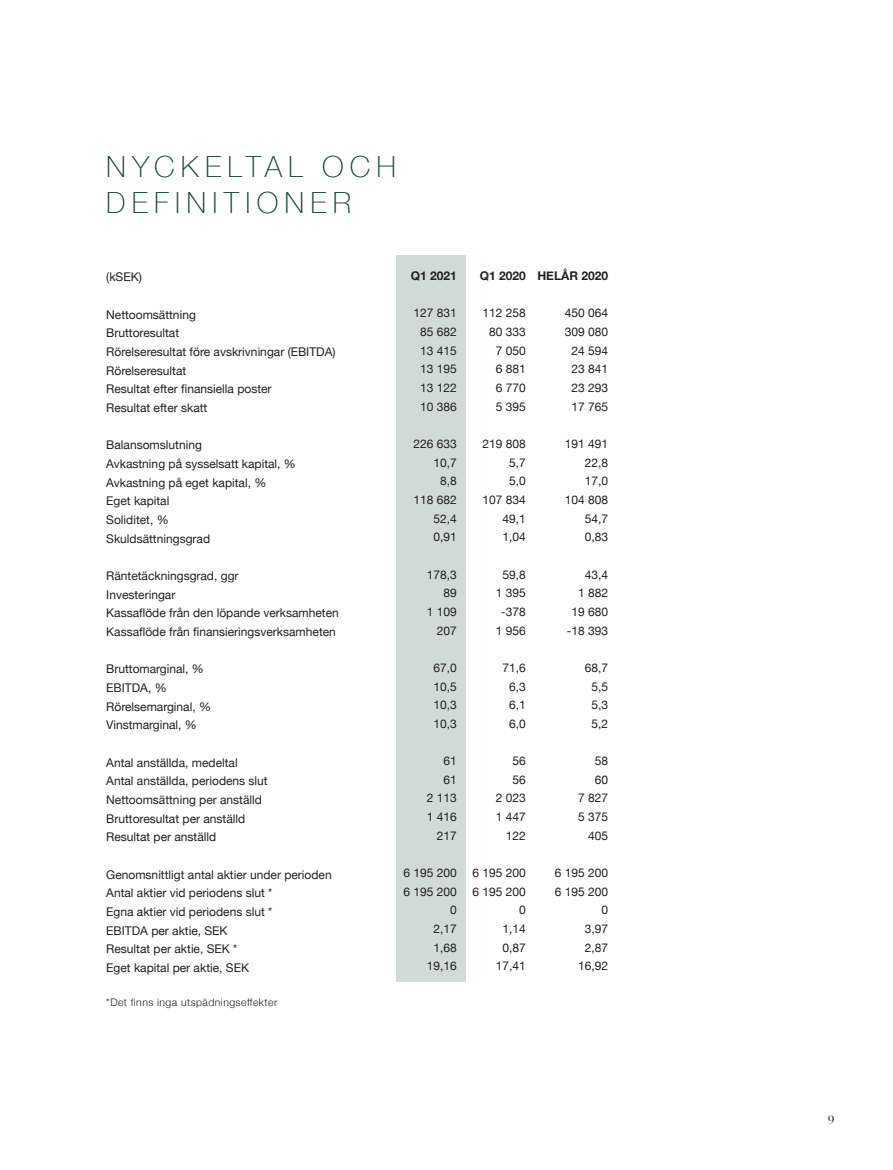
<style>
.page{position:relative;width:893px;height:1170px;background:#fff}
.page>*{position:absolute;margin:0;border:0;box-sizing:border-box;transform-origin:0 0}
.t1{font:100 29.1px "Helvetica Neue";letter-spacing:.21em;color:#144634}
.t2{font:12px "Helvetica Neue";color:#231f20}
.t3{font:700 12px "Helvetica Neue";color:#231f20}
.t4{font:12px "Bauer Bodoni";color:#231f20}
.t5{font:300 10.5px "Helvetica Neue";letter-spacing:.04em;color:#231f20}
</style>
<div class="page">
<div style="left:397px;top:255px;width:69px;height:726px;background:#d0dad7"></div>
<p class="t1" style="left:106px;top:145px;width:291px">NYCKELTAL OCH</p>
<p class="t1" style="left:106px;top:181px;width:246px">DEFINITIONER</p>
<p class="t2" style="left:106px;top:268px;width:37px">(kSEK)</p>
<p class="t2" style="left:106px;top:306px;width:91px">Nettoomsättning</p>
<p class="t2" style="left:106px;top:324px;width:74px">Bruttoresultat</p>
<p class="t2" style="left:106px;top:343px;width:231px">Rörelseresultat före avskrivningar (EBITDA)</p>
<p class="t2" style="left:106px;top:362px;width:82px">Rörelseresultat</p>
<p class="t2" style="left:106px;top:380px;width:167px">Resultat efter finansiella poster</p>
<p class="t2" style="left:106px;top:399px;width:103px">Resultat efter skatt</p>
<p class="t2" style="left:106px;top:436px;width:97px">Balansomslutning</p>
<p class="t2" style="left:106px;top:455px;width:191px">Avkastning på sysselsatt kapital, %</p>
<p class="t2" style="left:106px;top:473px;width:162px">Avkastning på eget kapital, %</p>
<p class="t2" style="left:106px;top:492px;width:65px">Eget kapital</p>
<p class="t2" style="left:106px;top:511px;width:64px">Soliditet, %</p>
<p class="t2" style="left:106px;top:529px;width:105px">Skuldsättningsgrad</p>
<p class="t2" style="left:106px;top:567px;width:134px">Räntetäckningsgrad, ggr</p>
<p class="t2" style="left:106px;top:585px;width:71px">Investeringar</p>
<p class="t2" style="left:106px;top:604px;width:234px">Kassaflöde från den löpande verksamheten</p>
<p class="t2" style="left:106px;top:623px;width:231px">Kassaflöde från finansieringsverksamheten</p>
<p class="t2" style="left:106px;top:660px;width:99px">Bruttomarginal, %</p>
<p class="t2" style="left:106px;top:679px;width:62px">EBITDA, %</p>
<p class="t2" style="left:106px;top:697px;width:106px">Rörelsemarginal, %</p>
<p class="t2" style="left:106px;top:716px;width:92px">Vinstmarginal, %</p>
<p class="t2" style="left:106px;top:753px;width:133px">Antal anställda, medeltal</p>
<p class="t2" style="left:106px;top:772px;width:163px">Antal anställda, periodens slut</p>
<p class="t2" style="left:106px;top:791px;width:157px">Nettoomsättning per anställd</p>
<p class="t2" style="left:106px;top:809px;width:140px">Bruttoresultat per anställd</p>
<p class="t2" style="left:106px;top:828px;width:112px">Resultat per anställd</p>
<p class="t2" style="left:106px;top:865px;width:227px">Genomsnittligt antal aktier under perioden</p>
<p class="t2" style="left:106px;top:884px;width:168px">Antal aktier vid periodens slut *</p>
<p class="t2" style="left:106px;top:902px;width:168px">Egna aktier vid periodens slut *</p>
<p class="t2" style="left:106px;top:921px;width:123px">EBITDA per aktie, SEK</p>
<p class="t2" style="left:106px;top:940px;width:133px">Resultat per aktie, SEK *</p>
<p class="t2" style="left:106px;top:958px;width:144px">Eget kapital per aktie, SEK</p>
<p class="t5" style="left:106px;top:993px;width:173px">*Det finns inga utspädningseffekter</p>
<p class="t3" style="left:411px;top:266px;width:48px">Q1 2021</p>
<p class="t2" style="left:413px;top:304px;width:45px">127 831</p>
<p class="t2" style="left:420px;top:323px;width:38px">85 682</p>
<p class="t2" style="left:420px;top:341px;width:38px">13 415</p>
<p class="t2" style="left:420px;top:360px;width:38px">13 195</p>
<p class="t2" style="left:420px;top:379px;width:38px">13 122</p>
<p class="t2" style="left:420px;top:397px;width:38px">10 386</p>
<p class="t2" style="left:413px;top:435px;width:45px">226 633</p>
<p class="t2" style="left:433px;top:453px;width:25px">10,7</p>
<p class="t2" style="left:440px;top:472px;width:18px">8,8</p>
<p class="t2" style="left:413px;top:491px;width:45px">118 682</p>
<p class="t2" style="left:433px;top:509px;width:25px">52,4</p>
<p class="t2" style="left:433px;top:528px;width:25px">0,91</p>
<p class="t2" style="left:427px;top:565px;width:32px">178,3</p>
<p class="t2" style="left:443px;top:584px;width:15px">89</p>
<p class="t2" style="left:427px;top:603px;width:32px">1 109</p>
<p class="t2" style="left:437px;top:621px;width:22px">207</p>
<p class="t2" style="left:433px;top:659px;width:25px">67,0</p>
<p class="t2" style="left:433px;top:677px;width:25px">10,5</p>
<p class="t2" style="left:433px;top:696px;width:25px">10,3</p>
<p class="t2" style="left:433px;top:714px;width:25px">10,3</p>
<p class="t2" style="left:443px;top:752px;width:15px">61</p>
<p class="t2" style="left:443px;top:770px;width:15px">61</p>
<p class="t2" style="left:427px;top:789px;width:32px">2 113</p>
<p class="t2" style="left:427px;top:808px;width:32px">1 416</p>
<p class="t2" style="left:437px;top:826px;width:22px">217</p>
<p class="t2" style="left:403px;top:864px;width:55px">6 195 200</p>
<p class="t2" style="left:403px;top:882px;width:55px">6 195 200</p>
<p class="t2" style="left:450px;top:901px;width:8px">0</p>
<p class="t2" style="left:433px;top:920px;width:25px">2,17</p>
<p class="t2" style="left:433px;top:938px;width:25px">1,68</p>
<p class="t2" style="left:427px;top:957px;width:32px">19,16</p>
<p class="t3" style="left:480px;top:266px;width:48px">Q1 2020</p>
<p class="t2" style="left:483px;top:304px;width:45px">112 258</p>
<p class="t2" style="left:489px;top:323px;width:38px">80 333</p>
<p class="t2" style="left:496px;top:341px;width:32px">7 050</p>
<p class="t2" style="left:496px;top:360px;width:32px">6 881</p>
<p class="t2" style="left:496px;top:379px;width:32px">6 770</p>
<p class="t2" style="left:496px;top:397px;width:32px">5 395</p>
<p class="t2" style="left:483px;top:435px;width:45px">219 808</p>
<p class="t2" style="left:509px;top:453px;width:18px">5,7</p>
<p class="t2" style="left:509px;top:472px;width:18px">5,0</p>
<p class="t2" style="left:483px;top:491px;width:45px">107 834</p>
<p class="t2" style="left:503px;top:509px;width:25px">49,1</p>
<p class="t2" style="left:503px;top:528px;width:25px">1,04</p>
<p class="t2" style="left:503px;top:565px;width:25px">59,8</p>
<p class="t2" style="left:496px;top:584px;width:32px">1 395</p>
<p class="t2" style="left:501px;top:603px;width:26px">-378</p>
<p class="t2" style="left:496px;top:621px;width:32px">1 956</p>
<p class="t2" style="left:503px;top:659px;width:25px">71,6</p>
<p class="t2" style="left:509px;top:677px;width:18px">6,3</p>
<p class="t2" style="left:509px;top:696px;width:18px">6,1</p>
<p class="t2" style="left:509px;top:714px;width:18px">6,0</p>
<p class="t2" style="left:513px;top:752px;width:15px">56</p>
<p class="t2" style="left:513px;top:770px;width:15px">56</p>
<p class="t2" style="left:496px;top:789px;width:32px">2 023</p>
<p class="t2" style="left:496px;top:808px;width:32px">1 447</p>
<p class="t2" style="left:506px;top:826px;width:22px">122</p>
<p class="t2" style="left:473px;top:864px;width:55px">6 195 200</p>
<p class="t2" style="left:473px;top:882px;width:55px">6 195 200</p>
<p class="t2" style="left:519px;top:901px;width:8px">0</p>
<p class="t2" style="left:503px;top:920px;width:25px">1,14</p>
<p class="t2" style="left:503px;top:938px;width:25px">0,87</p>
<p class="t2" style="left:496px;top:957px;width:32px">17,41</p>
<p class="t3" style="left:537px;top:266px;width:72px">HELÅR 2020</p>
<p class="t2" style="left:565px;top:304px;width:45px">450 064</p>
<p class="t2" style="left:565px;top:323px;width:45px">309 080</p>
<p class="t2" style="left:571px;top:341px;width:38px">24 594</p>
<p class="t2" style="left:571px;top:360px;width:38px">23 841</p>
<p class="t2" style="left:571px;top:379px;width:38px">23 293</p>
<p class="t2" style="left:571px;top:397px;width:38px">17 765</p>
<p class="t2" style="left:565px;top:435px;width:45px">191 491</p>
<p class="t2" style="left:585px;top:453px;width:25px">22,8</p>
<p class="t2" style="left:585px;top:472px;width:25px">17,0</p>
<p class="t2" style="left:565px;top:491px;width:45px">104 808</p>
<p class="t2" style="left:585px;top:509px;width:25px">54,7</p>
<p class="t2" style="left:585px;top:528px;width:25px">0,83</p>
<p class="t2" style="left:585px;top:565px;width:25px">43,4</p>
<p class="t2" style="left:578px;top:584px;width:32px">1 882</p>
<p class="t2" style="left:571px;top:603px;width:38px">19 680</p>
<p class="t2" style="left:567px;top:621px;width:43px">-18 393</p>
<p class="t2" style="left:585px;top:659px;width:25px">68,7</p>
<p class="t2" style="left:591px;top:677px;width:18px">5,5</p>
<p class="t2" style="left:591px;top:696px;width:18px">5,3</p>
<p class="t2" style="left:591px;top:714px;width:18px">5,2</p>
<p class="t2" style="left:595px;top:752px;width:15px">58</p>
<p class="t2" style="left:595px;top:770px;width:15px">60</p>
<p class="t2" style="left:578px;top:789px;width:32px">7 827</p>
<p class="t2" style="left:578px;top:808px;width:32px">5 375</p>
<p class="t2" style="left:588px;top:826px;width:22px">405</p>
<p class="t2" style="left:555px;top:864px;width:55px">6 195 200</p>
<p class="t2" style="left:555px;top:882px;width:55px">6 195 200</p>
<p class="t2" style="left:601px;top:901px;width:8px">0</p>
<p class="t2" style="left:585px;top:920px;width:25px">3,97</p>
<p class="t2" style="left:585px;top:938px;width:25px">2,87</p>
<p class="t2" style="left:578px;top:957px;width:32px">16,92</p>
<p class="t4" style="left:828px;top:1112px;width:8px">9</p>
</div>
